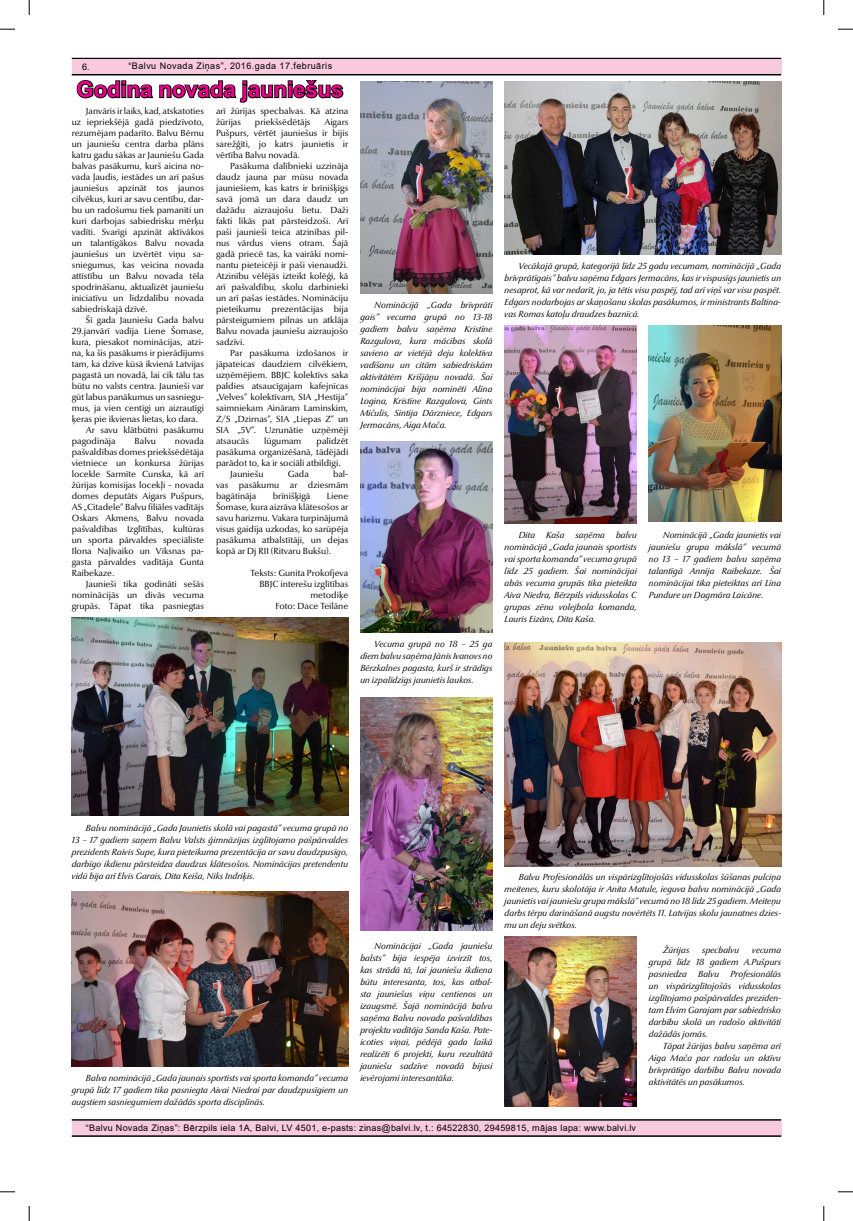
<style>
.page{position:relative;width:853px;height:1221px;background:#fff}
.page>*{position:absolute;margin:0;border:0;box-sizing:border-box;transform-origin:0 0}
.t1{font:700 22px "Arial";color:#ec008c}
.t2{font:italic 9px/12px "Optima Nova LT";color:#000;text-align:justify}
.t3{font:9px/11px "Optima Nova LT";color:#000;text-align:justify}
.t4{font:9px "Arial";letter-spacing:.03em;color:#000}
.t5{font:9px "Arial";letter-spacing:.05em;color:#000}
</style>
<div class="page">
<div style="left:72px;top:1121px;width:708px;height:14px;background:#f9c9de"></div>
<hr style="left:72px;top:1135px;width:708px;height:1px;background:#000">
<hr style="left:72px;top:1119px;width:708px;height:1px;background:#000">
<hr style="left:72px;top:58px;width:708px;height:1px;background:#000">
<div style="left:72px;top:60px;width:708px;height:14px;background:#f9c9de"></div>
<hr style="left:72px;top:74px;width:708px;height:1px;background:#000">
<svg style="left:76px;top:80px;width:268px;height:23px"></svg>
<img style="left:360px;top:81px;width:132px;height:213px">
<img style="left:504px;top:81px;width:276px;height:174px">
<img style="left:504px;top:325px;width:132px;height:199px">
<img style="left:648px;top:325px;width:132px;height:196px">
<img style="left:360px;top:442px;width:132px;height:190px">
<img style="left:72px;top:617px;width:276px;height:198px">
<img style="left:72px;top:891px;width:276px;height:175px">
<img style="left:360px;top:697px;width:132px;height:234px">
<img style="left:504px;top:642px;width:276px;height:224px">
<img style="left:504px;top:937px;width:132px;height:169px">
<svg style="left:0;top:29px;width:15px;height:1px"></svg>
<svg style="left:838px;top:29px;width:14px;height:1px"></svg>
<svg style="left:0;top:1191px;width:15px;height:1px"></svg>
<svg style="left:838px;top:1191px;width:14px;height:1px"></svg>
<svg style="left:29px;top:0;width:1px;height:15px"></svg>
<svg style="left:29px;top:1206px;width:1px;height:15px"></svg>
<svg style="left:823px;top:0;width:1px;height:15px"></svg>
<svg style="left:823px;top:1206px;width:1px;height:15px"></svg>
<p class="t4" style="left:82px;top:61px;width:9px">6.</p>
<p class="t5" style="left:128px;top:60px;width:205px">“Balvu Novada Ziņas”, 2016.gada 17.februāris</p>
<h1 class="t1" style="left:77px;top:74px;width:268px">Godina novada jauniešus</h1>
<p class="t3" style="left:72px;top:105px;width:134px;text-indent:14px">Janvāris ir laiks, kad, atskatoties uz iepriekšējā gadā piedzīvoto, rezumējam padarīto. Balvu Bērnu un jauniešu centra darba plāns katru gadu sākas ar Jauniešu Gada balvas pasākumu, kurš aicina no&shy;vada ļaudis, iestādes un arī pašus jauniešus apzināt tos jaunos cilvēkus, kuri ar savu centību, dar&shy;bu un radošumu tiek pamanīti un kuri darbojas sabiedrisku mērķu vadīti. Svarīgi apzināt aktīvākos un talantīgākos Balvu novada jauniešus un izvērtēt viņu sa&shy;sniegumus, kas veicina novada attīstību un Balvu novada tēla spodrināšanu, aktualizēt jauniešu iniciatīvu un līdzdalību novada sabiedriskajā dzīvē.</p>
<p class="t3" style="left:86px;top:314px;width:119px">Šī gada Jauniešu Gada balvu</p>
<p class="t3" style="left:72px;top:325px;width:134px">29.janvārī vadīja Liene Šomase,</p>
<p class="t3" style="left:72px;top:336px;width:134px">kura, piesakot nominācijas, atzi-</p>
<p class="t3" style="left:72px;top:347px;width:134px">na, ka šis pasākums ir pierādījums</p>
<p class="t3" style="left:72px;top:358px;width:134px">tam, ka dzīve kūsā ikvienā Latvijas</p>
<p class="t3" style="left:72px;top:369px;width:134px">pagastā un novadā, lai cik tālu tas</p>
<p class="t3" style="left:72px;top:380px;width:134px">būtu no valsts centra. Jaunieši var</p>
<p class="t3" style="left:72px;top:391px;width:134px">gūt labus panākumus un sasniegu-</p>
<p class="t3" style="left:72px;top:402px;width:134px">mus, ja vien centīgi un aizrautīgi</p>
<p class="t3" style="left:72px;top:413px;width:128px">ķeras pie ikvienas lietas, ko dara.</p>
<p class="t3" style="left:86px;top:424px;width:119px">Ar savu klātbūtni pasākumu</p>
<p class="t3" style="left:72px;top:435px;width:45px">pagodināja</p>
<p class="t3" style="left:135px;top:435px;width:23px">Balvu</p>
<p class="t3" style="left:216px;top:105px;width:134px">arī žūrijas specbalvas. Kā atzina žūrijas</p>
<p class="t3" style="left:255px;top:116px;width:57px">priekšsēdētājs</p>
<p class="t3" style="left:216px;top:116px;width:134px;text-indent:108px">Aigars Pušpurs, vērtēt jauniešus ir bijis sarežģīti, jo katrs jaunietis ir vērtība Balvu novadā.</p>
<p class="t3" style="left:216px;top:160px;width:134px;text-indent:14px">Pasākuma dalībnieki uzzināja daudz jauna par mūsu novada jauniešiem, kas katrs ir brīnišķīgs savā jomā un dara daudz un dažādu aizraujošu lietu. Daži fakti likās pat pārsteidzoši. Arī paši jaunieši teica atzinības pil&shy;nus vārdus viens otram. Šajā gadā priecē tas, ka vairāki nomi&shy;nantu pieteicēji ir paši vienaudži.<br>Atzinību vēlējās izteikt kolēģi, kā arī pašvaldību, skolu darbinieki un arī pašas iestādes. Nomināciju pieteikumu prezentācijas bija pārsteigumiem pilnas un atklāja Balvu novada jauniešu aizraujošo sadzīvi.</p>
<p class="t3" style="left:216px;top:347px;width:134px;text-indent:14px">Par pasākuma izdošanos ir jāpateicas daudziem cilvēkiem, uzņēmējiem. BBJC kolektīvs saka paldies atsaucīgajam kafejnīcas „Velves” kolektīvam, SIA „Hestija” saimniekam Aināram Laminskim, Z/S „Dzirnas”, SIA „Liepas Z” un SIA „5V”. Uzrunātie uzņēmēji atsaucās</p>
<p class="t3" style="left:264px;top:435px;width:39px">lūgumam</p>
<p class="t3" style="left:316px;top:435px;width:33px">palīdzēt</p>
<p class="t3" style="left:216px;top:446px;width:134px">pasākuma organizēšanā, tādējādi</p>
<p class="t3" style="left:216px;top:457px;width:126px">parādot to, ka ir sociāli atbildīgi.</p>
<p class="t3" style="left:230px;top:468px;width:35px">Jauniešu</p>
<p class="t3" style="left:287px;top:468px;width:23px">Gada</p>
<p class="t3" style="left:72px;top:435px;width:134px;text-indent:103px">novada pašvaldības domes priekšsēdētāja vietniece un konkursa žūrijas locekle Sarmīte Cunska, kā arī žūrijas komisijas locekļi - novada domes deputāts Aigars Pušpurs, AS „Citadele” Balvu filiāles vadītājs Oskars Akmens, Balvu novada pašvaldības Izglītības, kultūras un sporta pārvaldes speciāliste Ilona Naļivaiko un Vīksnas pa&shy;gasta pārvaldes vadītāja Gunta Raibekaze.</p>
<p class="t3" style="left:72px;top:578px;width:134px;text-indent:14px">Jaunieši tika godināti sešās nominācijās un divās vecuma grupās. Tāpat tika pasniegtas</p>
<p class="t3" style="left:216px;top:468px;width:134px;text-indent:117px">bal&shy;vas pasākumu ar dziesmām bagātināja</p>
<p class="t3" style="left:273px;top:490px;width:39px">brīnišķīgā</p>
<p class="t3" style="left:216px;top:490px;width:134px;text-indent:111px">Liene Šomase, kura aizrāva klātesošos ar savu harizmu. Vakara turpinājumā visus gaidīja uzkodas, ko sarūpēja pasākuma atbalstītāji, un dejas kopā ar Dj RII (Ritvaru Bukšu).</p>
<p class="t3" style="left:250px;top:567px;width:99px;text-align:right">Teksts: Gunita Prokofjeva<br>BBJC interešu izglītības metodiķe<br>Foto: Dace Teilāne</p>
<p class="t2" style="left:360px;top:299px;width:134px;text-indent:14px">Nominācijā „Gada brīvprātī gais” vecuma grupā no 13-18 gadiem balvu saņēma Kristīne Razgulova, kura mācības skolā savieno ar vietējā deju kolektīva vadīšanu un citām sabiedriskām aktivitātēm Krišjāņu novadā. Šai nominācijai bija nominēti Alīna Logina, Kristīne Razgulova, Gints Mičulis, Sintija Dārzniece, Edgars Jermacāns, Aiga Mača.</p>
<p class="t2" style="left:504px;top:260px;width:278px;text-indent:14px">Vecākajā grupā, kategorijā līdz 25 gadu vecumam, nominācijā „Gada brīvprātīgais” balvu saņēma Edgars Jermacāns, kas ir vispusīgs jaunietis un nesaprot, kā var nedarīt, jo, ja tētis visu paspēj, tad arī viņš var visu paspēt.<br>Edgars nodarbojas ar skaņošanu skolas pasākumos, ir ministrants Baltina&shy;vas Romas katoļu draudzes baznīcā.</p>
<p class="t2" style="left:360px;top:638px;width:134px;text-indent:14px">Vecuma grupā no 18 – 25 ga diem balvu saņēma Jānis Ivanovs no Bērzkalnes pagasta, kurš ir strādīgs un izpalīdzīgs jaunietis laukos.</p>
<p class="t2" style="left:504px;top:528px;width:134px;text-indent:14px">Dita Kaša saņēma balvu nominācijā „Gada jaunais sportists vai sporta komanda” vecuma grupā līdz 25 gadiem. Šai nominācijai abās vecuma grupās tika pieteikta Aiva Niedra, Bērzpils vidusskolas C grupas zēnu volejbola komanda, Lauris Eizāns, Dita Kaša.</p>
<p class="t2" style="left:648px;top:528px;width:134px;text-indent:14px">Nominācijā „Gada jaunietis vai jauniešu grupa mākslā” vecumā no 13 – 17 gadiem balvu saņēma talantīgā Annija Raibekaze. Šai nominācijai tika pieteiktas arī Līna Pundure un Dagmāra Laicāne.</p>
<p class="t2" style="left:72px;top:822px;width:278px;text-indent:14px">Balvu nominācijā „Gada Jaunietis skolā vai pagastā” vecuma grupā no 13 – 17 gadiem saņem Balvu Valsts ģimnāzijas izglītojamo pašpārvaldes prezidents Raivis Supe, kura pieteikuma prezentācija ar savu daudzpusīgo, darbīgo ikdienu pārsteidza daudzus klātesošos. Nominācijas pretendentu vidū bija arī Elvis Garais, Dita Keiša, Niks Indriķis.</p>
<p class="t2" style="left:72px;top:1072px;width:278px;text-indent:14px">Balva nominācijā „Gada jaunais sportists vai sporta komanda” vecuma grupā līdz 17 gadiem tika pasniegta Aivai Niedrai par daudzpusīgiem un augstiem sasniegumiem dažādās sporta disciplīnās.</p>
<p class="t2" style="left:360px;top:939px;width:134px;text-indent:14px">Nominācijai „Gada jauniešu balsts” bija iespēja izvirzīt tos, kas strādā tā, lai jauniešu ikdiena būtu interesanta, tos, kas atbal&shy;sta jauniešus viņu centienos un izaugsmē. Šajā nominācijā balvu saņēma Balvu novada pašvaldības projektu vadītāja Sanda Kaša. Pate&shy;icoties viņai, pēdējā gada laikā realizēti 6 projekti, kuru rezultātā jauniešu sadzīve novadā bijusi ievērojami interesantāka.</p>
<p class="t2" style="left:504px;top:870px;width:278px;text-indent:14px">Balvu Profesionālās un vispārizglītojošās vidusskolas šūšanas pulciņa meitenes, kuru skolotāja ir Anita Matule, ieguva balvu nominācijā „Gada jaunietis vai jauniešu grupa mākslā” vecumā no 18 līdz 25 gadiem. Meiteņu darbs tērpu darināšanā augstu novērtēts 11. Latvijas skolu jaunatnes dzies&shy;mu un deju svētkos.</p>
<p class="t2" style="left:662px;top:944px;width:28px">Žūrijas</p>
<p class="t2" style="left:701px;top:944px;width:39px">specbalvu</p>
<p class="t2" style="left:648px;top:944px;width:134px;text-indent:103px">vecuma grupā līdz 18 gadiem A.Pušpurs pasniedza Balvu Profesionālās un vispārizglītojošās vidusskolas izglītojamo pašpārvaldes preziden&shy;tam Elvim Garajam par sabiedrisko darbību skolā un radošo aktivitāti dažādās jomās.</p>
<p class="t2" style="left:648px;top:1040px;width:134px;text-indent:14px">Tāpat žūrijas balvu saņēma arī Aiga Mača par radošu un aktīvu brīvprātīgo darbību Balvu novada aktivitātēs un pasākumos.</p>
<p class="t4" style="left:86px;top:1122px;width:551px">“Balvu Novada Ziņas”: Bērzpils iela 1A, Balvi, LV 4501, e-pasts: zinas@balvi.lv, t.: 64522830, 29459815, mājas lapa: www.balvi.lv</p>
</div>
